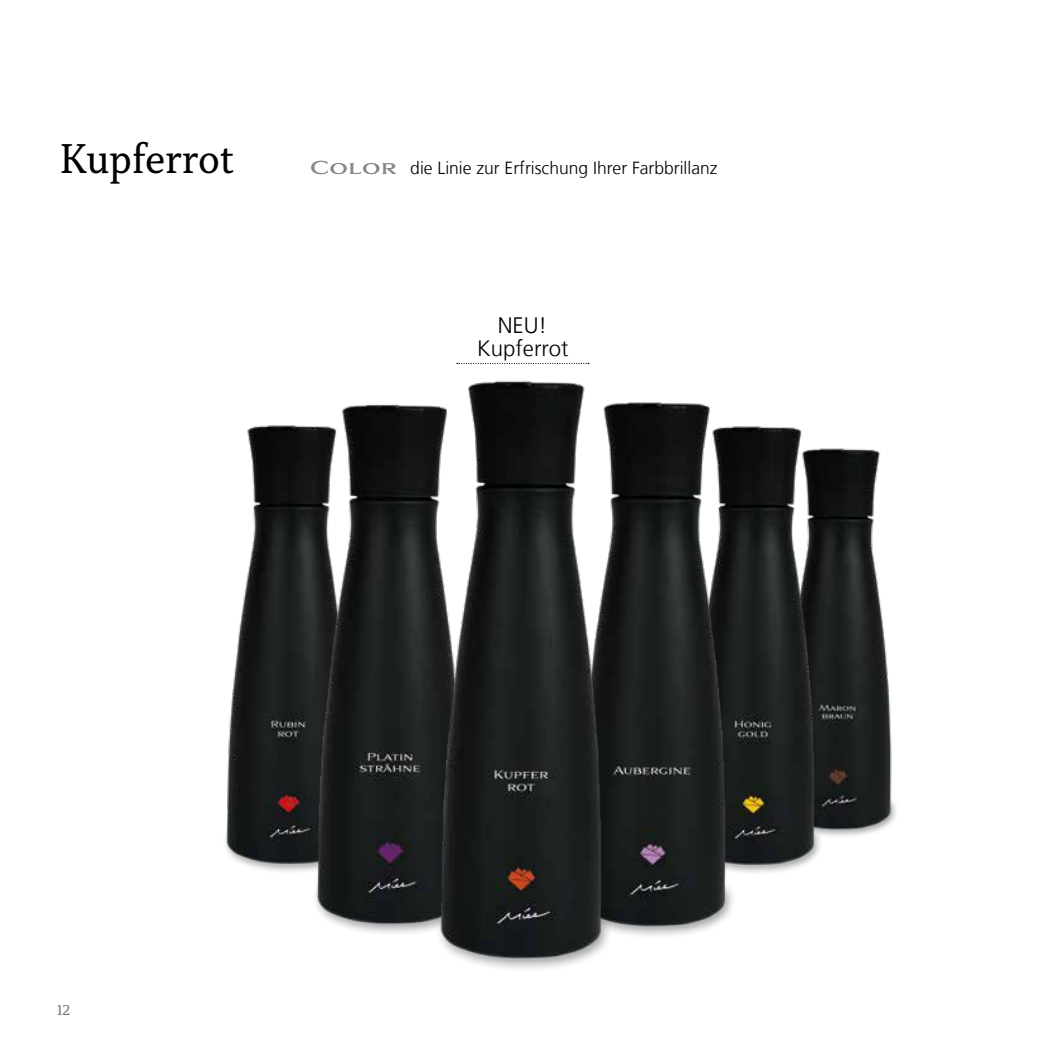
<style>
.page{position:relative;width:1042px;height:1042px;background:#fff}
.page>*{position:absolute;margin:0;border:0;box-sizing:border-box;transform-origin:0 0}
.t1{font:43.75px "Capitolina";color:#000}
.t2{font:300 22.22px "Frutiger LT";color:#000}
.t3{font:300 17.5px "Frutiger LT";color:#000}
.t4{font:15.75px "Capitolina";color:#767675}
.s1{font-family:"Aviano Serif";font-weight:700;color:#878787}
</style>
<div class="page">
<img style="left:833px;top:448px;width:63px;height:388px">
<img style="left:748px;top:426px;width:85px;height:447px">
<img style="left:627px;top:402px;width:121px;height:534px">
<img style="left:225px;top:425px;width:69px;height:447px">
<img style="left:294px;top:404px;width:121px;height:529px">
<img style="left:415px;top:362px;width:212px;height:607px">
<svg style="left:457px;top:363px;width:132px;height:1px"></svg>
<h1 class="t1" style="left:60px;top:133px;width:176px">Kupferrot</h1>
<p class="t3" style="left:310px;top:158px;width:409px"><span class="s1">COLOR</span> die Linie zur Erfrischung Ihrer Farbbrillanz</p>
<p class="t2" style="left:498px;top:313px;width:51px">NEU!</p>
<p class="t2" style="left:477px;top:335px;width:93px">Kupferrot</p>
<p class="t4" style="left:57px;top:1000px;width:15px">12</p>
</div>
